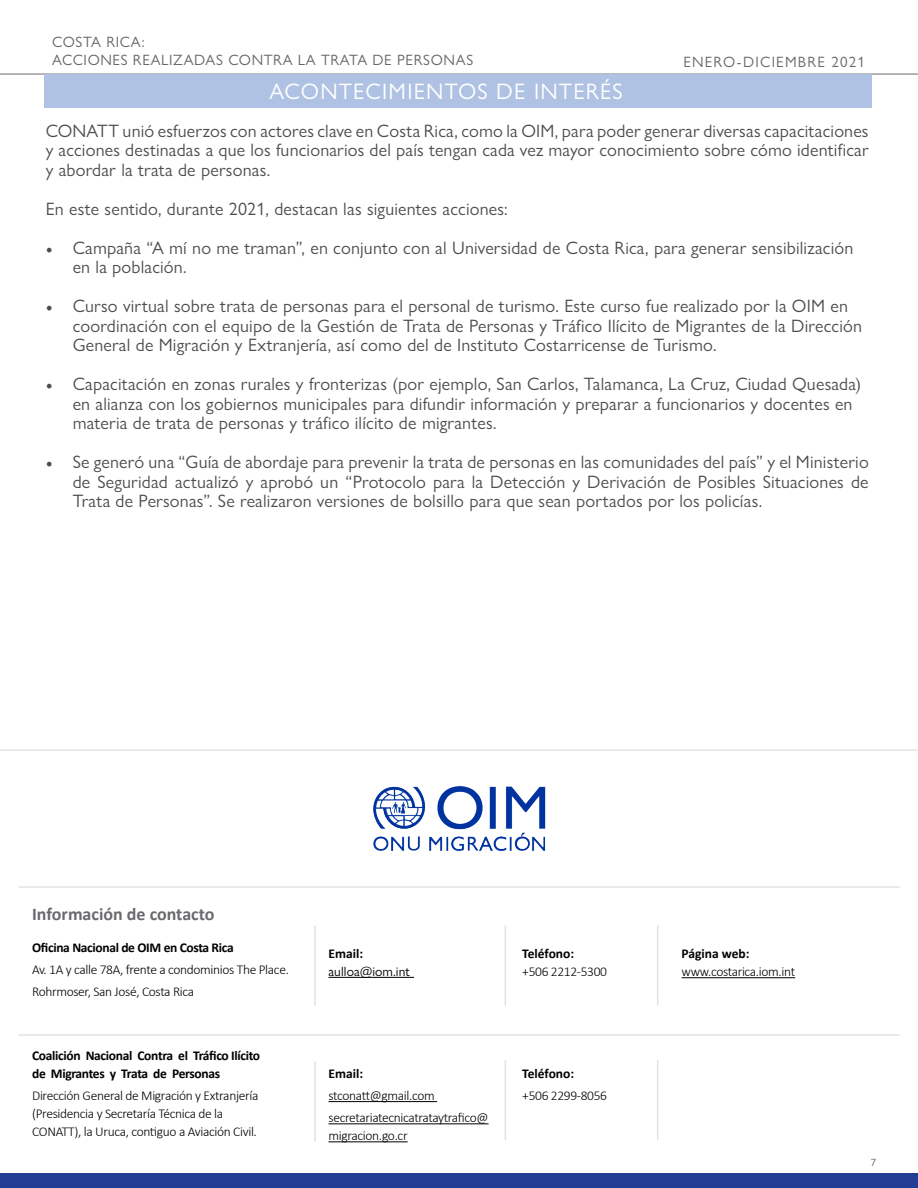
<style>
.page{position:relative;width:918px;height:1188px;background:#fff}
.page>*{position:absolute;margin:0;border:0;box-sizing:border-box;transform-origin:0 0}
.t1{font:22.5px "Gill Sans Nova";letter-spacing:.045em;color:#fff}
.t2{font:22.5px "Gill Sans Nova";letter-spacing:.005em;color:#fff}
.t3{font:18px/19.5px "Gill Sans Nova";letter-spacing:.01em;color:#000}
.t4{font:700 18px "Calibri";color:#696a6d}
.t5{font:15px/18px "Gill Sans Nova";letter-spacing:.04em;color:#6a6667}
.t6{font:15px "Gill Sans Nova";letter-spacing:.08em;color:#6a6667}
.t7{font:300 13.5px/18px "Calibri";letter-spacing:-.025em;color:#000}
.t8{font:700 13.5px/18px "Calibri";letter-spacing:-.025em;color:#000}
.t9{font:700 13.5px "Calibri";color:#000}
.t10{font:13.5px "Gill Sans Nova";color:#000}
.t11{font:10.5px "Gill Sans Nova";color:#6a6667}
.s1{font-family:"Minion Pro"}
</style>
<div class="page">
<hr style="left:0;top:74px;width:918px;height:1px;background:#6a6667">
<div style="left:0;top:1173px;width:918px;height:15px;background:#233d94"></div>
<hr style="left:18px;top:1034px;width:882px;height:2px;background:#e2e3e4">
<hr style="left:18px;top:886px;width:882px;height:2px;background:#e2e3e4">
<hr style="left:0;top:749px;width:918px;height:2px;background:#e2e3e4">
<hr style="left:682px;top:977px;width:113px;height:1px;background:#000">
<hr style="left:328px;top:977px;width:86px;height:1px;background:#000">
<hr style="left:314px;top:926px;width:2px;height:80px;background:#e2e3e4">
<hr style="left:314px;top:1061px;width:2px;height:80px;background:#e2e3e4">
<hr style="left:505px;top:926px;width:1px;height:80px;background:#e2e3e4">
<hr style="left:657px;top:926px;width:1px;height:80px;background:#e2e3e4">
<hr style="left:328px;top:1101px;width:109px;height:1px;background:#000">
<hr style="left:328px;top:1124px;width:161px;height:1px;background:#000">
<hr style="left:328px;top:1142px;width:80px;height:1px;background:#000">
<hr style="left:505px;top:1060px;width:1px;height:80px;background:#e2e3e4">
<hr style="left:657px;top:1060px;width:1px;height:80px;background:#e2e3e4">
<img style="left:373px;top:786px;width:173px;height:65px">
<div style="left:44px;top:74px;width:827px;height:34px;background:#afc2e3"></div>
<p class="t5" style="left:52px;top:33px;width:423px">COSTA RICA:<br>ACCIONES REALIZADAS CONTRA LA TRATA DE PERSONAS</p>
<p class="t6" style="left:683px;top:53px;width:183px">ENERO-DICIEMBRE 2021</p>
<p class="t1" style="left:270px;top:78px;width:355px">ACONTECIMIENTOS DE INTERÉS</p>
<p class="t2" style="left:382px;top:78px;width:154px">BACKGROUND</p>
<p class="t3" style="left:46px;top:121px;width:825px;text-align:justify">CONATT unió esfuerzos con actores clave en Costa Rica, como la OIM, para poder generar diversas capacitaciones y acciones destinadas a que los funcionarios del país tengan cada vez mayor conocimiento sobre cómo identificar y abordar la trata de personas.</p>
<p class="t3" style="left:46px;top:199px;width:464px">En este sentido, durante 2021, destacan las siguientes acciones:</p>
<p class="t3" style="left:73px;top:238px;width:782px;text-indent:-27px"><span class="s1">•</span> Campaña “A mí no me traman”, en conjunto con al Universidad de Costa Rica, para generar sensibilización en la población.</p>
<p class="t3" style="left:73px;top:296px;width:791px;text-indent:-27px"><span class="s1">•</span> Curso virtual sobre trata de personas para el personal de turismo. Este curso fue realizado por la OIM en coordinación con el equipo de la Gestión de Trata de Personas y Tráfico Ilícito de Migrantes de la Dirección<br>General de Migración y Extranjería, así como del de Instituto Costarricense de Turismo.</p>
<p class="t3" style="left:73px;top:374px;width:790px;text-indent:-27px"><span class="s1">•</span> Capacitación en zonas rurales y fronterizas (por ejemplo, San Carlos, Talamanca, La Cruz, Ciudad Quesada) en alianza con los gobiernos municipales para difundir información y preparar a funcionarios y docentes en materia de trata de personas y tráfico ilícito de migrantes.</p>
<p class="t3" style="left:73px;top:452px;width:798px;text-align:justify;text-indent:-27px"><span class="s1">•</span> Se generó una “Guía de abordaje para prevenir la trata de personas en las comunidades del país” y el Ministerio de Seguridad actualizó y aprobó un “Protocolo para la Detección y Derivación de Posibles Situaciones de Trata de Personas”. Se realizaron versiones de bolsillo para que sean portados por los policías.</p>
<p class="t4" style="left:32px;top:901px;width:184px">Información de contacto</p>
<p class="t8" style="left:32px;top:938px;width:203px">Oficina Nacional de OIM en Costa Rica</p>
<p class="t7" style="left:32px;top:959px;width:258px;line-height:22.2px">Av. 1A y calle 78A, frente a condominios The Place.<br>Rohrmoser, San José, Costa Rica</p>
<p class="t8" style="left:32px;top:1046px;width:230px">Coalición Nacional Contra el Tráfico Ilícito de Migrantes y Trata de Personas</p>
<p class="t7" style="left:32px;top:1086px;width:228px">Dirección General de Migración y Extranjería (Presidencia y Secretaría Técnica de la<br>CONATT), la Uruca, contiguo a Aviación Civil.</p>
<p class="t8" style="left:328px;top:944px;width:36px">Email:</p>
<p class="t10" style="left:328px;top:963px;width:83px">aulloa@iom.int</p>
<p class="t9" style="left:522px;top:944px;width:53px">Teléfono:</p>
<p class="t7" style="left:522px;top:962px;width:86px">+506 2212-5300</p>
<p class="t8" style="left:328px;top:1064px;width:36px">Email:</p>
<p class="t7" style="left:328px;top:1084px;width:162px;line-height:22.2px">stconatt@gmail.com secretariatecnicatrataytrafico@</p>
<p class="t7" style="left:328px;top:1127px;width:81px">migracion.go.cr</p>
<p class="t9" style="left:522px;top:1064px;width:53px">Teléfono:</p>
<p class="t7" style="left:522px;top:1086px;width:86px">+506 2299-8056</p>
<p class="t9" style="left:682px;top:944px;width:69px">Página web:</p>
<p class="t7" style="left:682px;top:962px;width:115px">www.costarica.iom.int</p>
<p class="t11" style="left:871px;top:1156px;width:7px">7</p>
</div>
